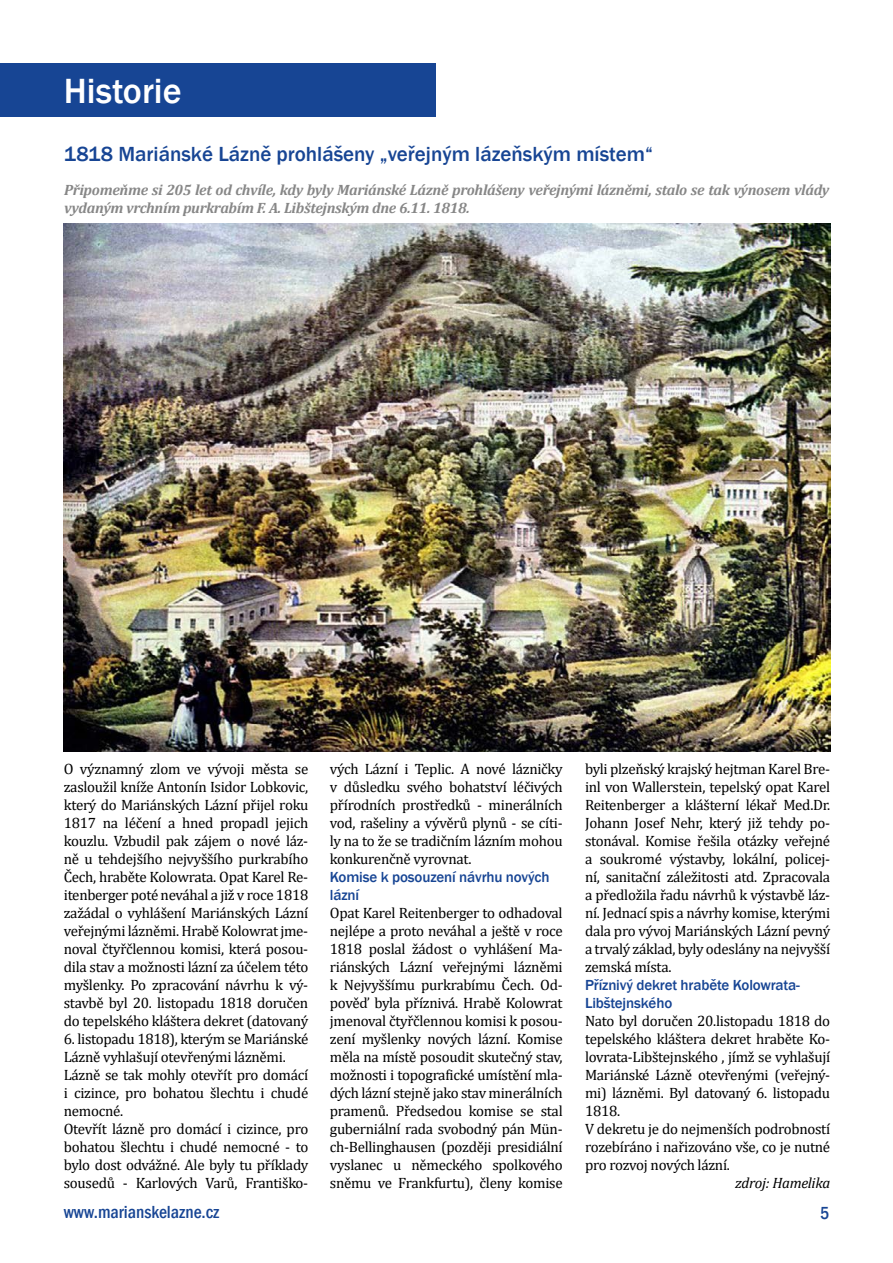
<style>
.page{position:relative;width:893px;height:1263px;background:#fff}
.page>*{position:absolute;margin:0;border:0;box-sizing:border-box;transform-origin:0 0}
.t1{font:500 36px "Franklin Gothic";color:#fff}
.t2{font:500 21px "Franklin Gothic";color:#174594}
.t3{font:500 condensed 18px "Franklin Gothic";color:#174594}
.t4{font:15px/18px "Cambria";letter-spacing:-.02em;color:#000;text-align:justify}
.t5{font:italic 700 15px/18px "Cambria";letter-spacing:-.02em;color:#878787}
.t6{font:500 15px/18px "Franklin Gothic";letter-spacing:-.01em;color:#174594}
.t7{font:italic 15px "Cambria";letter-spacing:-.02em;color:#000}
</style>
<div class="page">
<div style="left:0;top:64px;width:436px;height:53px;background:#174594"></div>
<img style="left:64px;top:224px;width:766px;height:528px">
<h1 class="t1" style="left:64px;top:69px;width:119px">Historie</h1>
<h2 class="t2" style="left:64px;top:141px;width:591px">1818 Mariánské Lázně prohlášeny „veřejným lázeňským místem“</h2>
<p class="t5" style="left:64px;top:181px;width:767px">Připomeňme si 205 let od chvíle, kdy byly Mariánské Lázně prohlášeny veřejnými lázněmi, stalo se tak výnosem vlády vydaným vrchním purkrabím F. A. Libštejnským dne 6.11. 1818.</p>
<p class="t4" style="left:64px;top:760px;width:246px">O významný zlom ve vývoji města se zasloužil kníže Antonín Isidor Lobkovic, který do Mariánských Lázní přijel roku 1817 na léčení a hned propadl jejich kouzlu. Vzbudil pak zájem o nové láz&shy;ně u tehdejšího nejvyššího purkrabího Čech, hraběte Kolowrata. Opat Karel Re&shy;itenberger poté neváhal a již v roce 1818 zažádal o vyhlášení Mariánských Lázní veřejnými lázněmi. Hrabě Kolowrat jme&shy;noval čtyřčlennou komisi, která posou&shy;dila stav a možnosti lázní za účelem této myšlenky. Po zpracování návrhu k vý&shy;stavbě byl 20. listopadu 1818 doručen do tepelského kláštera dekret (datovaný</p>
<p class="t4" style="left:64px;top:1030px;width:246px;text-align:left">6. listopadu 1818), kterým se Mariánské Lázně vyhlašují otevřenými lázněmi.<br>Lázně se tak mohly otevřít pro domácí i cizince, pro bohatou šlechtu i chudé nemocné.<br>Otevřít lázně pro domácí i cizince, pro bohatou šlechtu i chudé nemocné - to bylo dost odvážné. Ale byly tu příklady sousedů - Karlových Varů, Františko-</p>
<p class="t4" style="left:330px;top:760px;width:234px">vých Lázní i Teplic. A nové lázničky v důsledku svého bohatství léčivých přírodních prostředků - minerálních vod, rašeliny a vývěrů plynů - se cíti&shy;ly na to že se tradičním lázním mohou konkurenčně vyrovnat.</p>
<p class="t6" style="left:330px;top:868px;width:221px">Komise k posouzení návrhu nových lázní</p>
<p class="t4" style="left:330px;top:904px;width:234px">Opat Karel Reitenberger to odhadoval nejlépe a proto neváhal a ještě v roce 1818 poslal žádost o vyhlášení Ma&shy;riánských Lázní veřejnými lázněmi k Nejvyššímu purkrabímu Čech. Od&shy;pověď byla příznivá. Hrabě Kolowrat jmenoval čtyřčlennou komisi k posou&shy;zení myšlenky nových lázní. Komise měla na místě posoudit skutečný stav, možnosti i topografické umístění mla&shy;dých lázní stejně jako stav minerálních pramenů. Předsedou komise se stal guberniální rada svobodný pán Mün&shy;ch-Bellinghausen (později presidiální vyslanec u německého spolkového sněmu ve Frankfurtu), členy komise</p>
<p class="t4" style="left:585px;top:760px;width:247px">byli plzeňský krajský hejtman Karel Bre&shy;inl von Wallerstein, tepelský opat Karel Reitenberger a klášterní lékař Med.Dr.<br>Johann Josef Nehr, který již tehdy po&shy;stonával. Komise řešila otázky veřejné a soukromé výstavby, lokální, policej&shy;ní, sanitační záležitosti atd. Zpracovala a předložila řadu návrhů k výstavbě láz&shy;ní. Jednací spis a návrhy komise, kterými dala pro vývoj Mariánských Lázní pevný a trvalý základ, byly odeslány na nejvyšší zemská místa.</p>
<p class="t6" style="left:585px;top:976px;width:216px">Příznivý dekret hraběte Kolowrata-<br>Libštejnského</p>
<p class="t4" style="left:585px;top:1012px;width:247px;text-align:left">Nato byl doručen 20.listopadu 1818 do tepelského kláštera dekret hraběte Ko&shy;lovrata-Libštejnského , jímž se vyhlašují Mariánské Lázně otevřenými (veřejný&shy;mi) lázněmi. Byl datovaný 6. listopadu 1818.<br>V dekretu je do nejmenších podrobností rozebíráno i nařizováno vše, co je nutné pro rozvoj nových lázní.</p>
<p class="t7" style="left:735px;top:1172px;width:96px">zdroj: Hamelika</p>
<p class="t3" style="left:64px;top:1200px;width:157px">www.marianskelazne.cz</p>
<p class="t3" style="left:820px;top:1201px;width:11px">5</p>
</div>
